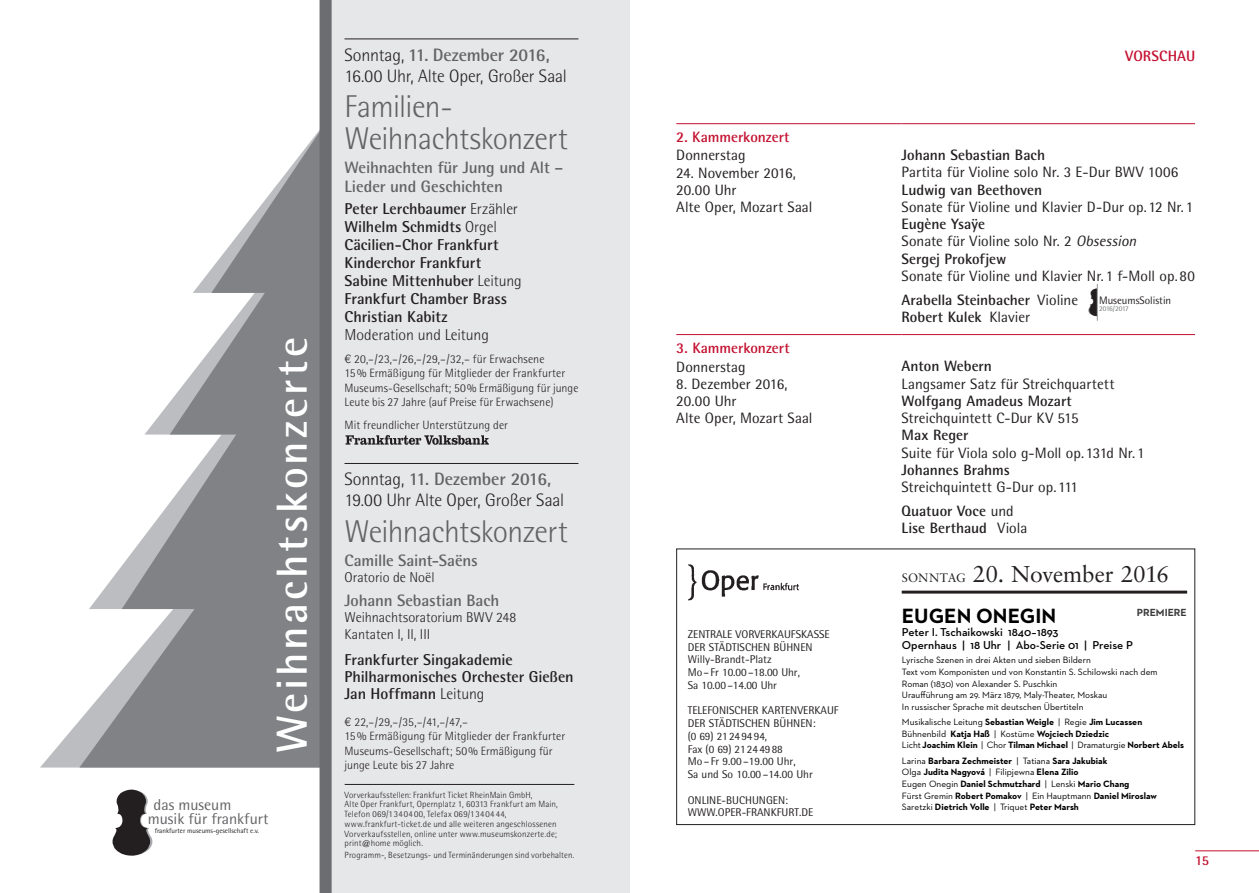
<style>
.page{position:relative;width:1259px;height:893px;background:#fff}
.page>*{position:absolute;margin:0;border:0;box-sizing:border-box;transform-origin:0 0}
.t1{font:250.65px "Rotis Semi Sans";color:#231f20}
.t2{font:700 43.5px "Rotis Semi Sans";letter-spacing:.065em;color:#fff}
.t3{font:300 31.5px/31.5px "Rotis Semi Sans";letter-spacing:-.02em;color:#636366}
.t4{font:22.95px "Sabon";letter-spacing:-.01em;color:#231f20}
.t5{font:700 21px "Neutraface 2 Text";color:#000}
.t6{font:300 18px/21px "Rotis Semi Sans";letter-spacing:-.01em;color:#231f20}
.t7{font:700 16.5px/19.5px "Rotis Semi Sans";letter-spacing:-.01em;color:#636366}
.t8{font:700 15.75px/18px "Rotis Semi Sans";letter-spacing:-.005em;color:#231f20}
.t9{font:15.75px/14.2px "Rotis Semi Sans";color:#636366}
.t10{font:300 15.75px "Rotis Semi Sans";letter-spacing:-.005em;color:#231f20}
.t11{font:15px/17.2px "Rotis Semi Sans";color:#231f20}
.t12{font:700 15px/17.2px "Rotis Semi Sans";color:#231f20}
.t13{font:700 15px "Rotis Semi Sans";color:#c3102f}
.t14{font:300 14.25px/16.5px "Rotis Semi Sans";color:#231f20}
.t15{font:700 13.5px "Rotis Semi Sans";color:#c3102f}
.t16{font:300 12px/14.2px "Rotis Semi Sans";letter-spacing:.005em;color:#231f20}
.t17{font:600 11.7px/12.9px "Neutraface 2 Text";color:#000}
.t18{font:11.25px/12.8px "Rotis Semi Sans";color:#231f20}
.t19{font:10.8px "Rotis Semi Sans";color:#231f20}
.t20{font:700 10.5px "Neutraface 2 Text";color:#3c3c3c}
.t21{font:700 9.3px/11.7px "Neutraface 2 Text";color:#000}
.t22{font:9.3px/11.7px "Neutraface 2 Text";color:#000}
.t23{font:300 9px/9.8px "Rotis Semi Sans";letter-spacing:.015em;color:#231f20}
.t24{font:7.35px "Rotis Semi Sans";letter-spacing:-.035em;color:#76787b}
.t25{font:6.9px "Rotis Semi Sans";color:#231f20}
.s1{font-weight:700;color:#636366}
.s2{font-weight:300}
.s3{font-family:"Helvetica LT Std"}
.s4{font-weight:400}
.s5{font-weight:400;font-style:italic}
.s6{font-weight:700}
.s7{font-size:12.15px}
</style>
<div class="page">
<hr style="left:1195px;top:850px;width:64px;height:1px;background:#c3102f">
<div style="left:332px;top:0;width:297px;height:893px;background:#e6e7e9"></div>
<hr style="left:344px;top:39px;width:234px;height:1px;background:#231f20">
<hr style="left:344px;top:463px;width:234px;height:1px;background:#231f20">
<svg style="left:345px;top:435px;width:144px;height:10px"></svg>
<svg style="left:40px;top:721px;width:39px;height:46px"></svg>
<svg style="left:193px;top:131px;width:126px;height:167px"></svg>
<svg style="left:148px;top:298px;width:171px;height:132px;fill:#808285"></svg>
<svg style="left:79px;top:430px;width:240px;height:337px;fill:#808285"></svg>
<div style="left:319px;top:0;width:13px;height:893px;background:#6c6d70"></div>
<svg style="left:112px;top:790px;width:41px;height:66px"></svg>
<hr style="left:345px;top:784px;width:229px;height:1px;background:#231f20">
<hr style="left:676px;top:123px;width:225px;height:1px;background:#c3102f">
<hr style="left:901px;top:123px;width:294px;height:1px;background:#c3102f">
<hr style="left:676px;top:334px;width:225px;height:1px;background:#c3102f">
<hr style="left:901px;top:334px;width:294px;height:1px;background:#c3102f">
<div style="left:676px;top:549px;width:519px;height:276px;border:1px solid #231f20"></div>
<img style="left:688px;top:564px;width:111px;height:36px">
<hr style="left:901px;top:591px;width:286px;height:3px;background:#231f20">
<svg style="left:1088px;top:289px;width:9px;height:27px"></svg>
<hr style="left:1097px;top:284px;width:1px;height:37px;background:#939598">
<h2 class="t2" style="left:265px;top:753px;width:418px;rotate:-90deg">Weihnachtskonzerte</h2>
<p class="t9" style="left:148px;top:797px;width:122px;text-indent:6px">das museum musik für frankfurt</p>
<p class="t25" style="left:155px;top:826px;width:106px">frankfurter museums-gesellschaft e.v.</p>
<p class="t6" style="left:344px;top:44px;width:224px">Sonntag, <span class="s1">11. Dezember 2016,<br></span>16.00 Uhr, Alte Oper, Großer Saal</p>
<h3 class="t3" style="left:344px;top:91px;width:225px">Familien-<br>Weihnachtskonzert</h3>
<p class="t7" style="left:344px;top:157px;width:220px">Weihnachten für Jung und Alt –<br>Lieder und Geschichten</p>
<p class="t8" style="left:344px;top:200px;width:179px">Peter Lerchbaumer <span class="s2">Erzähler<br></span>Wilhelm Schmidts <span class="s2">Orgel<br></span>Cäcilien-Chor Frankfurt<br>Kinderchor Frankfurt<br>Sabine Mittenhuber <span class="s2">Leitung<br></span>Frankfurt Chamber Brass<br>Christian Kabitz</p>
<p class="t10" style="left:344px;top:326px;width:146px">Moderation und Leitung</p>
<p class="t16" style="left:344px;top:352px;width:235px"><span class="s3">€</span> 20,–/23,–/26,–/29,–/32,– für Erwachsene<br>15 % Ermäßigung für Mitglieder der Frankfurter Museums-Gesellschaft; 50 % Ermäßigung für junge Leute bis 27 Jahre (auf Preise für Erwachsene)</p>
<p class="t16" style="left:344px;top:417px;width:165px">Mit freundlicher Unterstützung der</p>
<p class="t13" style="left:1125px;top:47px;width:71px">VORSCHAU</p>
<p class="t13" style="left:676px;top:128px;width:115px">2. Kammerkonzert</p>
<p class="t11" style="left:676px;top:146px;width:71px">Donnerstag</p>
<p class="t11" style="left:676px;top:164px;width:138px">24. November 2016,<br>20.00 Uhr<br>Alte Oper, Mozart Saal</p>
<p class="t12" style="left:901px;top:146px;width:145px">Johann Sebastian Bach</p>
<p class="t11" style="left:901px;top:164px;width:278px">Partita für Violine solo Nr. 3 E-Dur BWV 1006</p>
<p class="t12" style="left:901px;top:181px;width:142px">Ludwig van Beethoven</p>
<p class="t11" style="left:901px;top:198px;width:293px">Sonate für Violine und Klavier D-Dur op.12 Nr.1</p>
<p class="t12" style="left:901px;top:215px;width:236px">Eugène Ysaÿe<br><span class="s4">Sonate für Violine solo Nr. 2</span> <span class="s5">Obsession<br></span>Sergej Prokofjew</p>
<p class="t11" style="left:901px;top:264px;width:295px;line-height:23.7px">Sonate für Violine und Klavier Nr. 1 f-Moll op.80<br><span class="s6">Arabella Steinbacher</span> Violine</p>
<p class="t12" style="left:901px;top:308px;width:130px">Robert Kulek <span class="s4">Klavier</span></p>
<p class="t19" style="left:1099px;top:294px;width:74px">MuseumsSolistin</p>
<p class="t24" style="left:1099px;top:304px;width:31px">2016/2017</p>
<h1 class="t1" style="left:366px;top:247px;width:830px">weihnac</h1>
<p class="t13" style="left:676px;top:339px;width:115px">3. Kammerkonzert</p>
<p class="t11" style="left:676px;top:358px;width:71px">Donnerstag</p>
<p class="t11" style="left:676px;top:375px;width:138px">8. Dezember 2016,<br>20.00 Uhr<br>Alte Oper, Mozart Saal</p>
<p class="t12" style="left:901px;top:357px;width:92px">Anton Webern</p>
<p class="t11" style="left:901px;top:375px;width:214px">Langsamer Satz für Streichquartett</p>
<p class="t12" style="left:901px;top:392px;width:172px">Wolfgang Amadeus Mozart</p>
<p class="t11" style="left:901px;top:409px;width:178px">Streichquintett C-Dur KV 515</p>
<p class="t12" style="left:901px;top:426px;width:68px">Max Reger</p>
<p class="t11" style="left:901px;top:444px;width:245px">Suite für Viola solo g-Moll op.131d Nr.1</p>
<p class="t12" style="left:901px;top:461px;width:110px">Johannes Brahms</p>
<p class="t11" style="left:901px;top:475px;width:178px;line-height:23.7px">Streichquintett G-Dur op.111<br><span class="s6">Quatuor Voce</span> und</p>
<p class="t12" style="left:901px;top:519px;width:127px">Lise Berthaud <span class="s4">Viola</span></p>
<h3 class="t4" style="left:901px;top:560px;width:269px"><span class="s7">SONNTAG</span> 20. November 2016</h3>
<p class="t6" style="left:344px;top:468px;width:221px">Sonntag, <span class="s1">11. Dezember 2016,<br></span>19.00 Uhr Alte Oper, Großer Saal</p>
<h3 class="t3" style="left:344px;top:515px;width:225px">Weihnachtskonzert</h3>
<p class="t7" style="left:344px;top:550px;width:135px">Camille Saint-Saëns</p>
<p class="t14" style="left:344px;top:569px;width:91px">Oratorio de Noël</p>
<p class="t7" style="left:344px;top:590px;width:156px">Johann Sebastian Bach</p>
<p class="t14" style="left:344px;top:609px;width:173px">Weihnachtsoratorium BWV 248<br>Kantaten I, II, III</p>
<p class="t8" style="left:344px;top:650px;width:231px;line-height:17.2px">Frankfurter Singakademie<br>Philharmonisches Orchester Gießen<br>Jan Hoffmann <span class="s2">Leitung</span></p>
<p class="t16" style="left:344px;top:715px;width:222px"><span class="s3">€</span> 22,–/29,–/35,–/41,–/47,–<br>15 % Ermäßigung für Mitglieder der Frankfurter Museums-Gesellschaft; 50 % Ermäßigung für junge Leute bis 27 Jahre</p>
<h3 class="t5" style="left:902px;top:603px;width:156px">EUGEN ONEGIN</h3>
<p class="t20" style="left:1136px;top:606px;width:52px">PREMIERE</p>
<p class="t17" style="left:902px;top:626px;width:232px">Peter I. Tschaikowski 1840–1893<br>Opernhaus | 18 Uhr | Abo-Serie 01 | Preise P</p>
<p class="t22" style="left:902px;top:654px;width:257px">Lyrische Szenen in drei Akten und sieben Bildern<br>Text vom Komponisten und von Konstantin S. Schilowski nach dem Roman (1830) von Alexander S. Puschkin<br>Uraufführung am 29. März 1879, Maly-Theater, Moskau<br>In russischer Sprache mit deutschen Übertiteln</p>
<p class="t21" style="left:902px;top:716px;width:283px"><span class="s4">Musikalische Leitung</span> Sebastian Weigle <span class="s4">| Regie</span> Jim Lucassen<br><span class="s4">Bühnenbild</span> Katja Haß <span class="s4">| Kostüme</span> Wojciech Dziedzic<br><span class="s4">Licht</span> Joachim Klein <span class="s4">| Chor</span> Tilman Michael <span class="s4">| Dramaturgie</span> Norbert Abels</p>
<p class="t21" style="left:902px;top:754px;width:256px"><span class="s4">Larina</span> Barbara Zechmeister <span class="s4">| Tatiana</span> Sara Jakubiak<br><span class="s4">Olga</span> Judita Nagyová <span class="s4">| Filipjewna</span> Elena Zilio<br><span class="s4">Eugen Onegin</span> Daniel Schmutzhard <span class="s4">| Lenski</span> Mario Chang<br><span class="s4">Fürst Gremin</span> Robert Pomakov <span class="s4">| Ein Hauptmann</span> Daniel Miroslaw <span class="s4">Saretzki</span> Dietrich Volle <span class="s4">| Triquet</span> Peter Marsh</p>
<p class="t18" style="left:688px;top:628px;width:143px">ZENTRALE VORVERKAUFSKASSE<br>DER STÄDTISCHEN BÜHNEN<br>Willy-Brandt-Platz<br>Mo–Fr 10.00–18.00 Uhr,<br>Sa 10.00–14.00 Uhr</p>
<p class="t18" style="left:688px;top:704px;width:152px">TELEFONISCHER KARTENVERKAUF<br>DER STÄDTISCHEN BÜHNEN:<br>(0 69) 21249494,<br>Fax (0 69) 21244988<br>Mo–Fr 9.00–19.00 Uhr,<br>Sa und So 10.00–14.00 Uhr</p>
<p class="t18" style="left:688px;top:793px;width:127px">ONLINE-BUCHUNGEN:<br>WWW.OPER-FRANKFURT.DE</p>
<p class="t23" style="left:345px;top:790px;width:215px">Vorverkaufsstellen: Frankfurt Ticket RheinMain GmbH,<br>Alte Oper Frankfurt, Opernplatz 1, 60313 Frankfurt am Main, Telefon 069/1 34 04 00, Telefax 069/1 34 04 44, www.frankfurt-ticket.de und alle weiteren ange schlossenen Vorverkaufs stellen, online unter www.museumskonzerte.de; print@home möglich.</p>
<p class="t23" style="left:345px;top:850px;width:231px">Programm-, Besetzungs- und Terminänderungen sind vorbehalten.</p>
<p class="t15" style="left:1195px;top:852px;width:15px">15</p>
</div>
